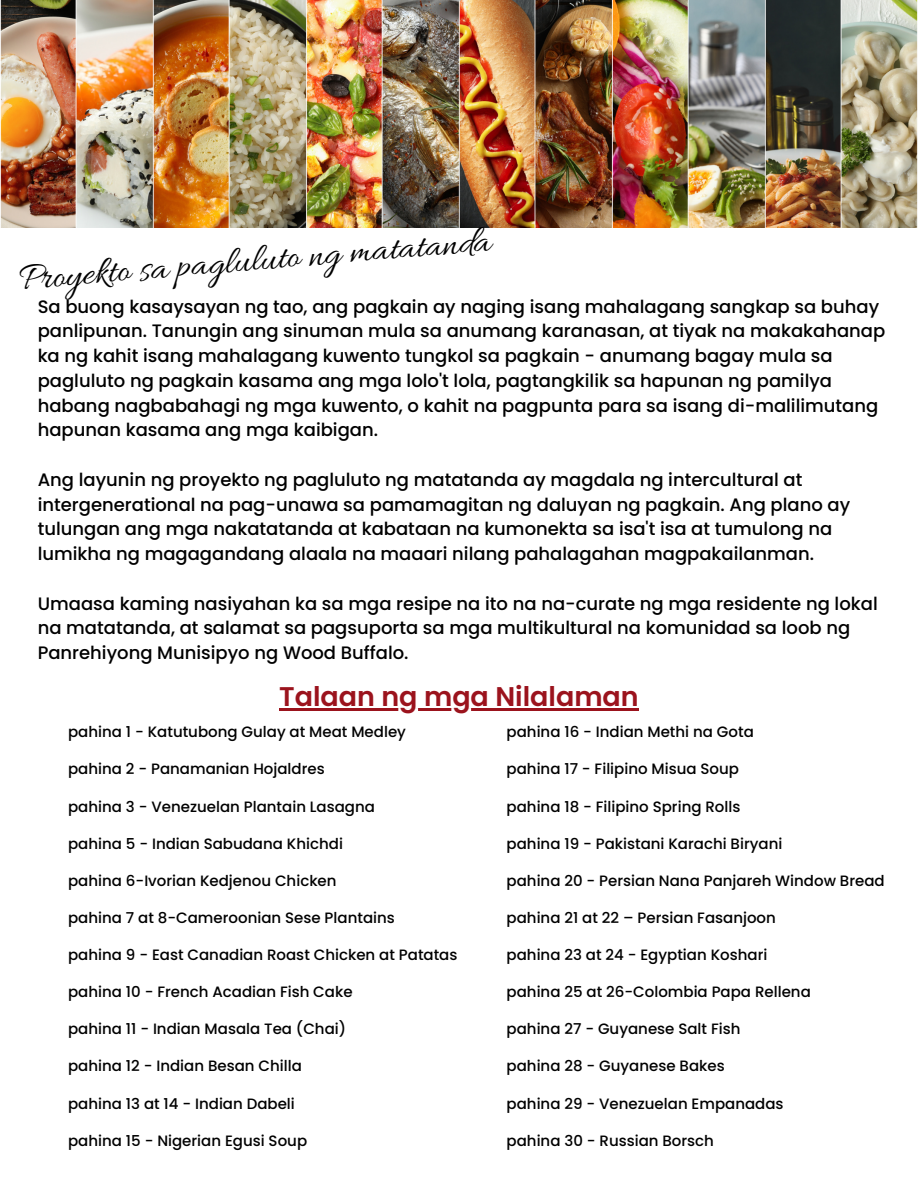
<style>
.page{position:relative;width:918px;height:1188px;background:#fff}
.page>*{position:absolute;margin:0;border:0;box-sizing:border-box;transform-origin:0 0}
.t1{font:39px "Allura";color:#000}
.t2{font:600 27px "Poppins";color:#9b131d}
.t3{font:500 18px/24.8px "Poppins";color:#000}
.t4{font:500 15px "Poppins";color:#000}
</style>
<div class="page">
<img style="left:0;top:0;width:918px;height:227px">
<hr style="left:279px;top:709px;width:360px;height:2px;background:#9b131d">
<h1 class="t1" style="left:17px;top:259px;width:475px;rotate:-5deg">Proyekto sa pagluluto ng matatanda</h1>
<p class="t3" style="left:38px;top:294px;width:849px">Sa buong kasaysayan ng tao, ang pagkain ay naging isang mahalagang sangkap sa buhay panlipunan. Tanungin ang sinuman mula sa anumang karanasan, at tiyak na makakahanap ka ng kahit isang mahalagang kuwento tungkol sa pagkain - anumang bagay mula sa pagluluto ng pagkain kasama ang mga lolo't lola, pagtangkilik sa hapunan ng pamilya habang nagbabahagi ng mga kuwento, o kahit na pagpunta para sa isang di-malilimutang hapunan kasama ang mga kaibigan.</p>
<p class="t3" style="left:38px;top:467px;width:814px">Ang layunin ng proyekto ng pagluluto ng matatanda ay magdala ng intercultural at intergenerational na pag-unawa sa pamamagitan ng daluyan ng pagkain. Ang plano ay tulungan ang mga nakatatanda at kabataan na kumonekta sa isa't isa at tumulong na lumikha ng magagandang alaala na maaari nilang pahalagahan magpakailanman.</p>
<p class="t3" style="left:38px;top:591px;width:842px">Umaasa kaming nasiyahan ka sa mga resipe na ito na na-curate ng mga residente ng lokal na matatanda, at salamat sa pagsuporta sa mga multikultural na komunidad sa loob ng<br>Panrehiyong Munisipyo ng Wood Buffalo.</p>
<h2 class="t2" style="left:279px;top:678px;width:361px">Talaan ng mga Nilalaman</h2>
<p class="t4" style="left:68px;top:722px;width:339px">pahina 1 - Katutubong Gulay at Meat Medley</p>
<p class="t4" style="left:68px;top:759px;width:258px">pahina 2 - Panamanian Hojaldres</p>
<p class="t4" style="left:68px;top:796px;width:308px">pahina 3 - Venezuelan Plantain Lasagna</p>
<p class="t4" style="left:68px;top:833px;width:276px">pahina 5 - Indian Sabudana Khichdi</p>
<p class="t4" style="left:68px;top:870px;width:270px">pahina 6-Ivorian Kedjenou Chicken</p>
<p class="t4" style="left:68px;top:907px;width:328px">pahina 7 at 8-Cameroonian Sese Plantains</p>
<p class="t4" style="left:68px;top:944px;width:391px">pahina 9 - East Canadian Roast Chicken at Patatas</p>
<p class="t4" style="left:68px;top:981px;width:286px">pahina 10 - French Acadian Fish Cake</p>
<p class="t4" style="left:68px;top:1019px;width:280px">pahina 11 - Indian Masala Tea (Chai)</p>
<p class="t4" style="left:68px;top:1056px;width:235px">pahina 12 - Indian Besan Chilla</p>
<p class="t4" style="left:68px;top:1093px;width:228px">pahina 13 at 14 - Indian Dabeli</p>
<p class="t4" style="left:68px;top:1130px;width:241px">pahina 15 - Nigerian Egusi Soup</p>
<p class="t4" style="left:507px;top:722px;width:249px">pahina 16 - Indian Methi na Gota</p>
<p class="t4" style="left:507px;top:759px;width:234px">pahina 17 - Filipino Misua Soup</p>
<p class="t4" style="left:507px;top:796px;width:235px">pahina 18 - Filipino Spring Rolls</p>
<p class="t4" style="left:507px;top:833px;width:277px">pahina 19 - Pakistani Karachi Biryani</p>
<p class="t4" style="left:507px;top:870px;width:380px">pahina 20 - Persian Nana Panjareh Window Bread</p>
<p class="t4" style="left:507px;top:907px;width:271px">pahina 21 at 22 – Persian Fasanjoon</p>
<p class="t4" style="left:507px;top:944px;width:262px">pahina 23 at 24 - Egyptian Koshari</p>
<p class="t4" style="left:507px;top:981px;width:306px">pahina 25 at 26-Colombia Papa Rellena</p>
<p class="t4" style="left:507px;top:1019px;width:235px">pahina 27 - Guyanese Salt Fish</p>
<p class="t4" style="left:507px;top:1056px;width:220px">pahina 28 - Guyanese Bakes</p>
<p class="t4" style="left:507px;top:1093px;width:279px">pahina 29 - Venezuelan Empanadas</p>
<p class="t4" style="left:507px;top:1130px;width:209px">pahina 30 - Russian Borsch</p>
</div>
